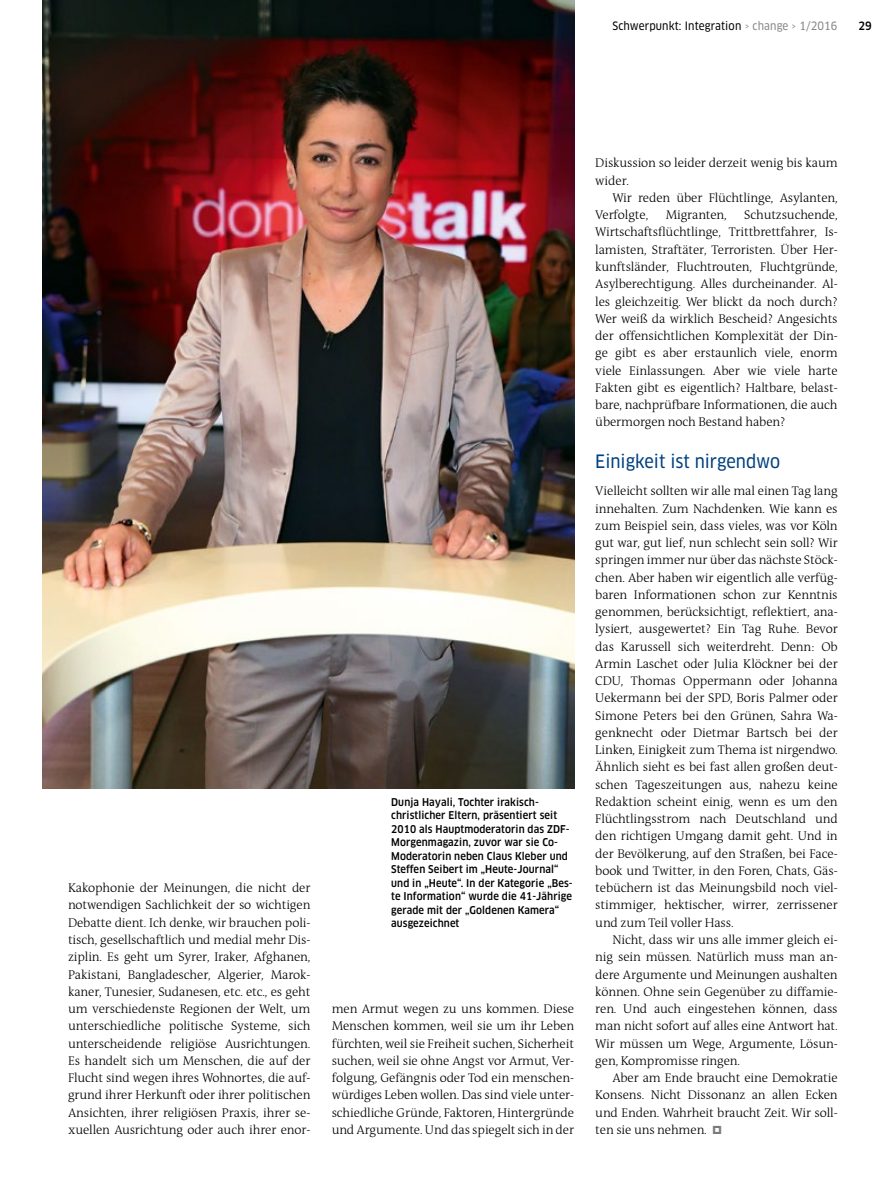
<style>
.page{position:relative;width:893px;height:1191px;background:#fff}
.page>*{position:absolute;margin:0;border:0;box-sizing:border-box;transform-origin:0 0}
.Zwiti_12pt{font:18px "Clan OT Narrow News";color:#004080}
.Lauftext_mit_Einzug{font:300 12.75px/17.2px "The Antiqua B3";letter-spacing:-.01em;color:#000;text-align:justify}
.t1{font:11.25px "Clan OT Narrow News";letter-spacing:.01em;color:#000}
.t2{font:500 condensed 11.25px "Clan OT";color:#000}
.BU_standard{font:500 condensed 10.5px/13.5px "Clan OT";letter-spacing:.01em;color:#000}
.s1{color:#868786}
</style>
<div class="page">
<img style="left:43px;top:0;width:531px;height:788px">
<p class="t1" style="left:612px;top:19px;width:227px">Schwerpunkt: Integration <span class="s1">› change › 1/2016</span></p>
<p class="t2" style="left:858px;top:19px;width:15px">29</p>
<p class="Lauftext_mit_Einzug" style="left:68px;top:880px;width:244px">Kakophonie der Meinungen, die nicht der notwendigen Sachlichkeit der so wichtigen Debatte dient. Ich denke, wir brauchen poli&shy;tisch, gesellschaftlich und medial mehr Dis&shy;ziplin. Es geht um Syrer, Iraker, Afghanen, Pakistani, Bangladescher, Algerier, Marok&shy;kaner, Tunesier, Sudanesen, etc. etc., es geht um verschiedenste Regionen der Welt, um unterschiedliche politische Systeme, sich unterscheidende religiöse Ausrichtungen.<br>Es handelt sich um Menschen, die auf der Flucht sind wegen ihres Wohnortes, die auf&shy;grund ihrer Herkunft oder ihrer politischen Ansichten, ihrer religiösen Praxis, ihrer se&shy;xuellen Ausrichtung oder auch ihrer enor-</p>
<p class="BU_standard" style="left:391px;top:795px;width:183px">Dunja Hayali, Tochter irakisch&shy;christlicher Eltern, präsentiert seit 2010 als Hauptmoderatorin das ZDF-Morgenmagazin, zuvor war sie Co-Moderatorin neben Claus Kleber und Steffen Seibert im „Heute-Journal“ und in „Heute“. In der Kategorie „Bes&shy;te Information“ wurde die 41-Jährige gerade mit der „Goldenen Kamera“ ausgezeichnet</p>
<p class="Lauftext_mit_Einzug" style="left:332px;top:1000px;width:244px">men Armut wegen zu uns kommen. Diese Menschen kommen, weil sie um ihr Leben fürchten, weil sie Freiheit suchen, Sicherheit suchen, weil sie ohne Angst vor Armut, Ver&shy;folgung, Gefängnis oder Tod ein menschen&shy;würdiges Leben wollen. Das sind viele unter&shy;schiedliche Gründe, Faktoren, Hintergründe und Argumente. Und das spiegelt sich in der</p>
<p class="Lauftext_mit_Einzug" style="left:595px;top:155px;width:244px">Diskussion so leider derzeit wenig bis kaum wider.</p>
<p class="Lauftext_mit_Einzug" style="left:595px;top:190px;width:244px;text-indent:17px">Wir reden über Flüchtlinge, Asylanten,<br>Verfolgte,</p>
<p class="Lauftext_mit_Einzug" style="left:595px;top:207px;width:244px;text-indent:149px">Schutzsuchende, Wirtschaftsflüchtlinge, Trittbrettfahrer, Is&shy;lamisten, Straftäter, Terroristen. Über Her&shy;kunftsländer, Fluchtrouten, Fluchtgründe, Asylberechtigung. Alles durcheinander. Al&shy;les gleichzeitig. Wer blickt da noch durch?<br>Wer weiß da wirklich Bescheid? Angesichts der offensichtlichen Komplexität der Din&shy;ge gibt es aber erstaunlich viele, enorm viele Einlassungen. Aber wie viele harte Fakten gibt es eigentlich? Haltbare, belast&shy;bare, nachprüfbare Informationen, die auch übermorgen noch Bestand haben?</p>
<p class="Zwiti_12pt" style="left:595px;top:450px;width:187px">Einigkeit ist nirgendwo</p>
<p class="Lauftext_mit_Einzug" style="left:595px;top:483px;width:244px">Vielleicht sollten wir alle mal einen Tag lang innehalten. Zum Nachdenken. Wie kann es zum Beispiel sein, dass vieles, was vor Köln gut war, gut lief, nun schlecht sein soll? Wir springen immer nur über das nächste Stöck&shy;chen. Aber haben wir eigentlich alle verfüg&shy;baren Informationen schon zur Kenntnis genommen, berücksichtigt, reflektiert, ana&shy;lysiert, ausgewertet? Ein Tag Ruhe. Bevor das Karussell sich weiterdreht. Denn: Ob Armin Laschet oder Julia Klöckner bei der CDU, Thomas Oppermann oder Johanna Uekermann bei der SPD, Boris Palmer oder Simone Peters bei den Grünen, Sahra Wa&shy;genknecht oder Dietmar Bartsch bei der Linken, Einigkeit zum Thema ist nirgendwo.<br>Ähnlich sieht es bei fast allen großen deut&shy;schen Tageszeitungen aus, nahezu keine Redaktion scheint einig, wenn es um den Flüchtlingsstrom nach Deutschland und den richtigen Umgang damit geht. Und in der Bevölkerung, auf den Straßen, bei Face&shy;book und Twitter, in den Foren, Chats, Gäs&shy;tebüchern ist das Meinungsbild noch viel&shy;stimmiger, hektischer, wirrer, zerrissener und zum Teil voller Hass.</p>
<p class="Lauftext_mit_Einzug" style="left:595px;top:931px;width:244px;text-indent:17px">Nicht, dass wir uns alle immer gleich ei&shy;nig sein müssen. Natürlich muss man an&shy;dere Argumente und Meinungen aushalten können. Ohne sein Gegenüber zu diffamie&shy;ren. Und auch eingestehen können, dass man nicht sofort auf alles eine Antwort hat.<br>Wir müssen um Wege, Argumente, Lösun&shy;gen, Kompromisse ringen.</p>
<p class="Lauftext_mit_Einzug" style="left:595px;top:1069px;width:244px;text-indent:17px">Aber am Ende braucht eine Demokratie Konsens. Nicht Dissonanz an allen Ecken und Enden. Wahrheit braucht Zeit. Wir soll&shy;ten sie uns nehmen.</p>
<p class="Lauftext_mit_Einzug" style="left:666px;top:207px;width:63px">Migranten,</p>
</div>
